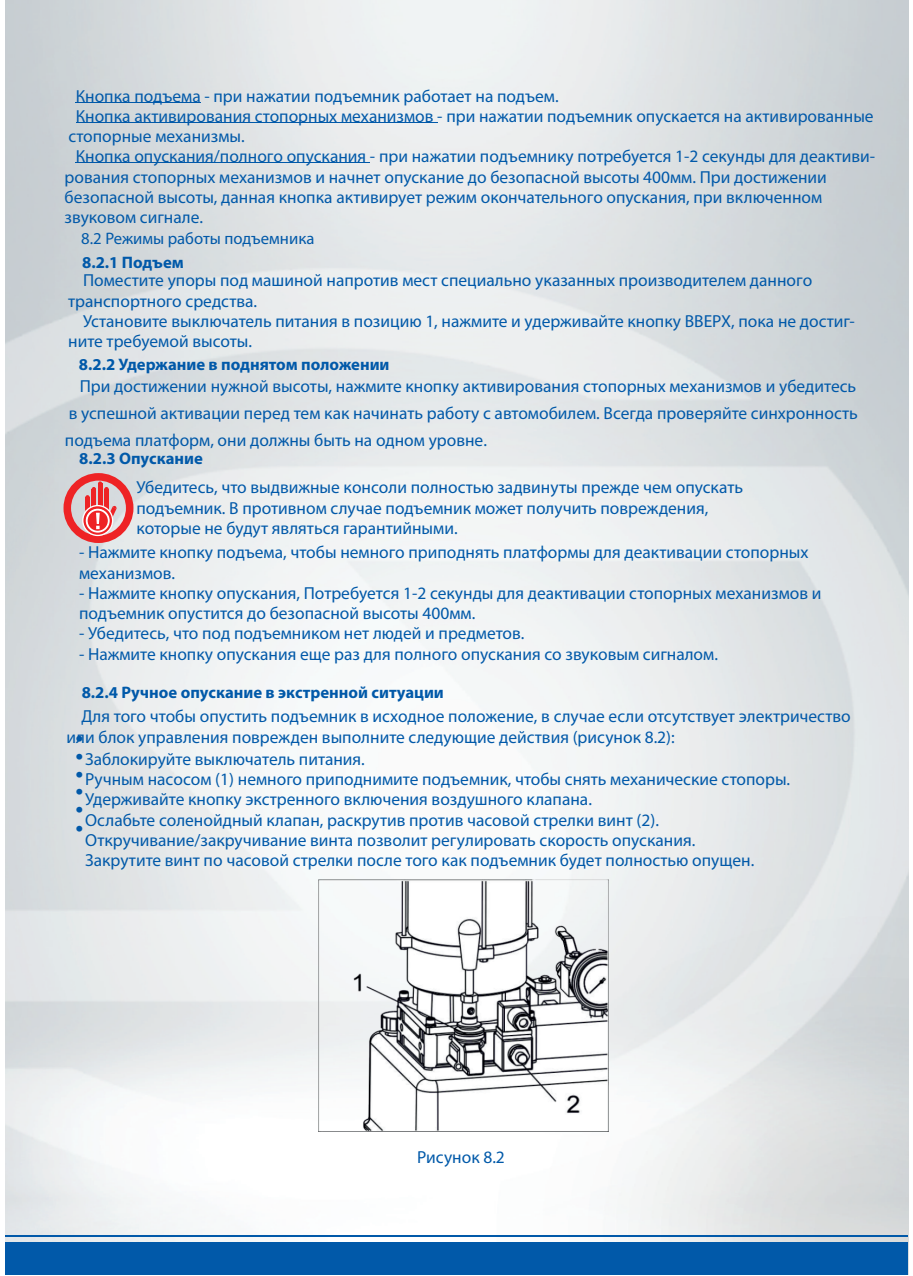
<style>
.page{position:relative;width:913px;height:1276px;background:#fff}
.page>*{position:absolute;margin:0;border:0;box-sizing:border-box;transform-origin:0 0}
.t1{font:17.32px/20.2px "Myriad Pro";color:#0159a9}
.t2{font:700 16.65px "Myriad Pro";color:#0159a9}
.t3{font:16.65px "Myriad Pro";color:#0159a9}
</style>
<div class="page">
<img style="left:5px;top:0;width:902px;height:1242px">
<div style="left:5px;top:1242px;width:902px;height:33px;background:#0159a9"></div>
<hr style="left:76px;top:102px;width:125px;height:1px;background:#0159a9">
<hr style="left:76px;top:122px;width:361px;height:1px;background:#0159a9">
<hr style="left:76px;top:162px;width:294px;height:1px;background:#0159a9">
<hr style="left:5px;top:1235px;width:902px;height:1px;background:#0159a9">
<div style="left:63px;top:473px;width:70px;height:70px;border:8px solid #ee2325;border-radius:50%"></div>
<div style="left:85px;top:497px;width:5px;height:13px;background:#ee2325"></div>
<hr style="left:92px;top:489px;width:4px;height:21px;background:#ee2325">
<hr style="left:98px;top:483px;width:4px;height:27px;background:#ee2325">
<svg style="left:92px;top:481px;width:17px;height:8px"></svg>
<div style="left:104px;top:489px;width:5px;height:21px;background:#ee2325"></div>
<svg style="left:82px;top:505px;width:35px;height:31px"></svg>
<img style="left:318px;top:879px;width:290px;height:252px">
<svg style="left:77px;top:735px;width:5px;height:6px"></svg>
<svg style="left:77px;top:753px;width:5px;height:6px"></svg>
<svg style="left:77px;top:771px;width:5px;height:6px"></svg>
<svg style="left:77px;top:789px;width:5px;height:6px"></svg>
<svg style="left:77px;top:807px;width:5px;height:6px"></svg>
<svg style="left:77px;top:825px;width:5px;height:6px"></svg>
<p class="t1" style="left:76px;top:87px;width:484px">Кнопка подъема - при нажатии подъемник работает на подъем.</p>
<p class="t1" style="left:76px;top:107px;width:799px">Кнопка активирования стопорных механизмов - при нажатии подъемник опускается на активированные</p>
<p class="t1" style="left:68px;top:128px;width:178px">стопорные механизмы.</p>
<p class="t1" style="left:76px;top:148px;width:800px">Кнопка опускания/полного опускания - при нажатии подъемнику потребуется 1-2 секунды для деактиви-</p>
<p class="t1" style="left:65px;top:168px;width:763px">рования стопорных механизмов и начнет опускание до безопасной высоты 400мм. При достижении</p>
<p class="t1" style="left:65px;top:188px;width:758px">безопасной высоты, данная кнопка активирует режим окончательного опускания, при включенном</p>
<p class="t1" style="left:65px;top:209px;width:140px">звуковом сигнале.</p>
<p class="t3" style="left:81px;top:231px;width:235px">8.2 Режимы работы подъемника</p>
<p class="t1" style="left:68px;top:272px;width:745px;text-indent:15px">Поместите упоры под машиной напротив мест специально указанных производителем данного транспортного средства.</p>
<p class="t1" style="left:68px;top:312px;width:787px;text-indent:15px">Установите выключатель питания в позицию 1, нажмите и удерживайте кнопку ВВЕРХ, пока не достиг&shy;ните требуемой высоты.</p>
<p class="t2" style="left:82px;top:255px;width:103px">8.2.1 Подъем</p>
<p class="t2" style="left:79px;top:357px;width:312px">8.2.2 Удержание в поднятом положении</p>
<p class="t1" style="left:65px;top:374px;width:794px;line-height:27px;text-align:justify;text-indent:15px">При достижении нужной высоты, нажмите кнопку активирования стопорных механизмов и убедитесь в успешной активации перед тем как начинать работу с автомобилем. Всегда проверяйте синхронность подъема платформ, они должны быть на одном уровне.</p>
<p class="t2" style="left:79px;top:451px;width:125px">8.2.3 Опускание</p>
<p class="t1" style="left:136px;top:479px;width:608px">Убедитесь, что выдвижные консоли полностью задвинуты прежде чем опускать подъемник. В противном случае подъемник может получить повреждения, которые не будут являться гарантийными.</p>
<p class="t1" style="left:79px;top:544px;width:730px">- Нажмите кнопку подъема, чтобы немного приподнять платформы для деактивации стопорных механизмов.</p>
<p class="t1" style="left:79px;top:584px;width:743px">- Нажмите кнопку опускания, Потребуется 1-2 секунды для деактивации стопорных механизмов и подъемник опустится до безопасной высоты 400мм.</p>
<p class="t1" style="left:79px;top:625px;width:446px">- Убедитесь, что под подъемником нет людей и предметов.</p>
<p class="t1" style="left:79px;top:645px;width:640px">- Нажмите кнопку опускания еще раз для полного опускания со звуковым сигналом.</p>
<p class="t2" style="left:82px;top:685px;width:363px">8.2.4 Ручное опускание в экстренной ситуации</p>
<p class="t1" style="left:67px;top:708px;width:785px;text-indent:15px">Для того чтобы опустить подъемник в исходное положение, в случае если отсутствует электричество или блок управления поврежден выполните следующие действия (рисунок 8.2):</p>
<p class="t1" style="left:85px;top:750px;width:706px">Заблокируйте выключатель питания.<br>Ручным насосом (1) немного приподнимите подъемник, чтобы снять механические стопоры.<br>Удерживайте кнопку экстренного включения воздушного клапана.<br>Ослабьте соленойдный клапан, раскрутив против часовой стрелки винт (2).<br>Откручивание/закручивание винта позволит регулировать скорость опускания.<br>Закрутите винт по часовой стрелки после того как подъемник будет полностью опущен.</p>
<p class="t1" style="left:417px;top:1148px;width:89px">Рисунок 8.2</p>
</div>
